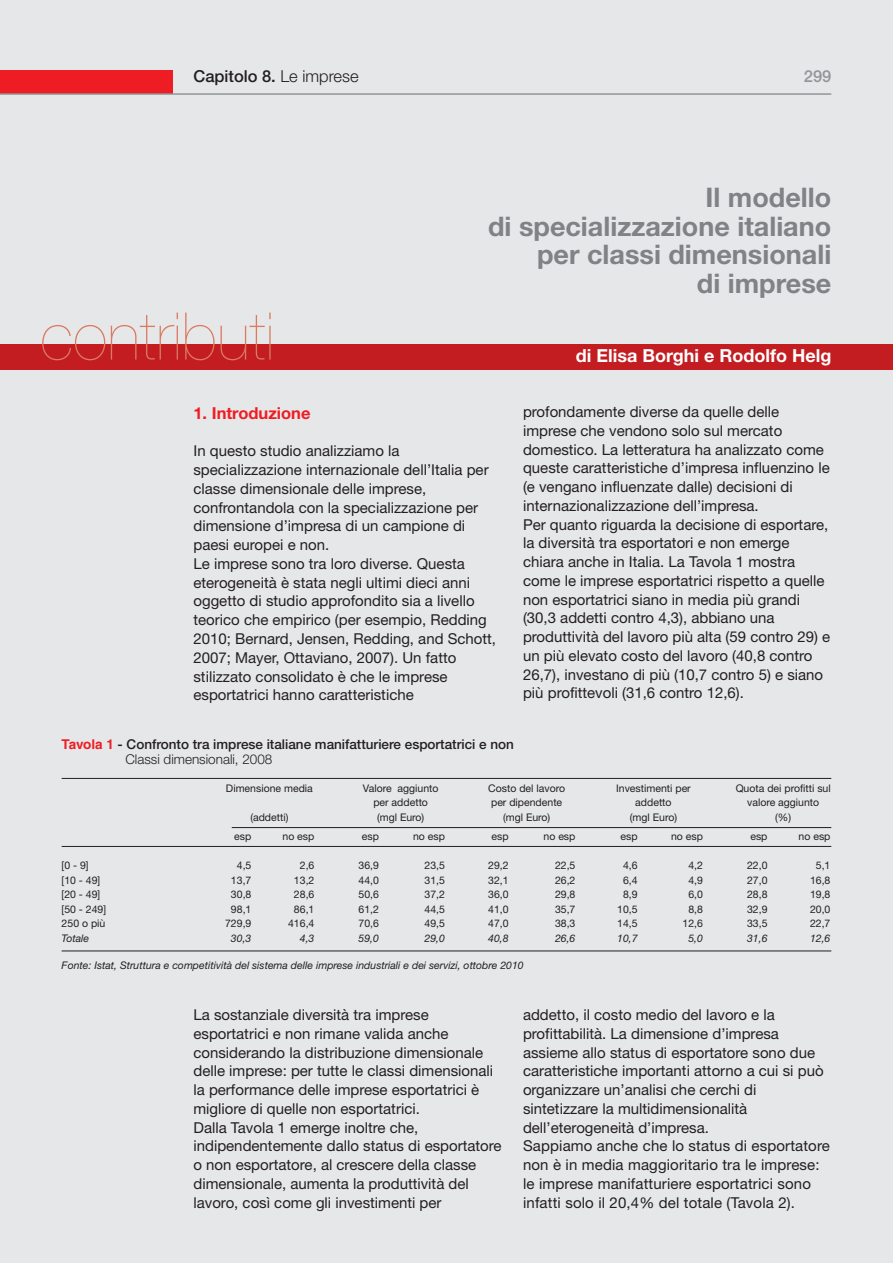
<style>
.page{position:relative;width:893px;height:1263px;background:#e6e7e9}
.page>*{position:absolute;margin:0;border:0;box-sizing:border-box;transform-origin:0 0}
.t1{font:200 65.85px "Helvetica Neue LT Std";color:#da7a60}
.t2{font:700 27px/28.5px "Helvetica Neue";color:#808285;text-align:right}
.t3{font:700 18px "Helvetica Neue";color:#fff}
.t4{font:500 16.5px "Helvetica Neue";color:#231f20}
.t5{font:700 16.5px "Helvetica Neue";color:#ee1d23}
.t6{font:500 16.5px "Helvetica Neue";color:#939598}
.t7{font:15px/18.8px "Helvetica Neue";color:#231f20}
.t8{font:500 13.5px/15px "Helvetica Neue";color:#231f20}
.t9{font:10.5px "Helvetica Neue";color:#231f20}
.t10{font:italic 10.5px "Helvetica Neue";color:#231f20}
.s1{font-weight:300}
.s2{font-family:"Helvetica";font-weight:700;color:#ee1d23}
</style>
<div class="page">
<div style="left:0;top:70px;width:172px;height:24px;background:#ee1d23"></div>
<div style="left:0;top:344px;width:893px;height:26px;background:#c31d22"></div>
<hr style="left:0;top:93px;width:831px;height:2px;background:#939598">
<hr style="left:62px;top:778px;width:769px;height:1px;background:#231f20">
<hr style="left:232px;top:827px;width:599px;height:1px;background:#231f20">
<hr style="left:62px;top:846px;width:769px;height:1px;background:#231f20">
<hr style="left:62px;top:950px;width:769px;height:1px;background:#231f20">
<p class="t4" style="left:193px;top:70px;width:167px">Capitolo 8. <span class="s1">Le imprese</span></p>
<p class="t6" style="left:804px;top:70px;width:29px">299</p>
<h1 class="t1" style="left:40px;top:298px;width:236px">contributi</h1>
<h2 class="t2" style="left:488px;top:186px;width:345px">Il modello<br>di specializzazione italiano per classi dimensionali<br>di imprese</h2>
<p class="t3" style="left:576px;top:349px;width:257px">di Elisa Borghi e Rodolfo Helg</p>
<p class="t5" style="left:193px;top:407px;width:119px">1. Introduzione</p>
<p class="t7" style="left:193px;top:443px;width:304px">In questo studio analizziamo la specializzazione internazionale dell’Italia per classe dimensionale delle imprese, confrontandola con la specializzazione per dimensione d’impresa di un campione di paesi europei e non.<br>Le imprese sono tra loro diverse. Questa eterogeneità è stata negli ultimi dieci anni oggetto di studio approfondito sia a livello teorico che empirico (per esempio, Redding 2010; Bernard, Jensen, Redding, and Schott, 2007; Mayer, Ottaviano, 2007). Un fatto stilizzato consolidato è che le imprese esportatrici hanno caratteristiche</p>
<p class="t7" style="left:523px;top:404px;width:309px">profondamente diverse da quelle delle imprese che vendono solo sul mercato domestico. La letteratura ha analizzato come queste caratteristiche d’impresa influenzino le (e vengano influenzate dalle) decisioni di internazionalizzazione dell’impresa.<br>Per quanto riguarda la decisione di esportare, la diversità tra esportatori e non emerge chiara anche in Italia. La Tavola 1 mostra come le imprese esportatrici rispetto a quelle non esportatrici siano in media più grandi (30,3 addetti contro 4,3), abbiano una produttività del lavoro più alta (59 contro 29) e un più elevato costo del lavoro (40,8 contro 26,7), investano di più (10,7 contro 5) e siano più profittevoli (31,6 contro 12,6).</p>
<p class="t8" style="left:125px;top:738px;width:390px;text-indent:-64px"><span class="s2">Tavola 1</span> - Confronto tra imprese italiane manifatturiere esportatrici e non<br><span class="s1">Classi dimensionali, 2008</span></p>
<p class="t9" style="left:226px;top:784px;width:88px">Dimensione media</p>
<p class="t9" style="left:363px;top:784px;width:77px">Valore aggiunto</p>
<p class="t9" style="left:488px;top:784px;width:78px">Costo del lavoro</p>
<p class="t9" style="left:616px;top:784px;width:76px">Investimenti per</p>
<p class="t9" style="left:736px;top:784px;width:97px">Quota dei profitti sul</p>
<p class="t9" style="left:373px;top:799px;width:56px">per addetto</p>
<p class="t9" style="left:491px;top:799px;width:73px">per dipendente</p>
<p class="t9" style="left:635px;top:799px;width:38px">addetto</p>
<p class="t9" style="left:747px;top:799px;width:74px">valore aggiunto</p>
<p class="t9" style="left:250px;top:813px;width:40px">(addetti)</p>
<p class="t9" style="left:377px;top:813px;width:49px">(mgl Euro)</p>
<p class="t9" style="left:503px;top:813px;width:49px">(mgl Euro)</p>
<p class="t9" style="left:630px;top:813px;width:49px">(mgl Euro)</p>
<p class="t9" style="left:775px;top:813px;width:17px">(%)</p>
<p class="t9" style="left:234px;top:832px;width:19px">esp</p>
<p class="t9" style="left:283px;top:832px;width:33px">no esp</p>
<p class="t9" style="left:362px;top:832px;width:19px">esp</p>
<p class="t9" style="left:413px;top:832px;width:33px">no esp</p>
<p class="t9" style="left:492px;top:832px;width:19px">esp</p>
<p class="t9" style="left:544px;top:832px;width:33px">no esp</p>
<p class="t9" style="left:621px;top:832px;width:19px">esp</p>
<p class="t9" style="left:671px;top:832px;width:33px">no esp</p>
<p class="t9" style="left:750px;top:832px;width:19px">esp</p>
<p class="t9" style="left:799px;top:832px;width:33px">no esp</p>
<p class="t9" style="left:62px;top:861px;width:29px">[0 - 9]</p>
<p class="t9" style="left:237px;top:861px;width:16px">4,5</p>
<p class="t9" style="left:300px;top:861px;width:16px">2,6</p>
<p class="t9" style="left:358px;top:861px;width:22px">36,9</p>
<p class="t9" style="left:424px;top:861px;width:22px">23,5</p>
<p class="t9" style="left:488px;top:861px;width:22px">29,2</p>
<p class="t9" style="left:555px;top:861px;width:22px">22,5</p>
<p class="t9" style="left:623px;top:861px;width:16px">4,6</p>
<p class="t9" style="left:688px;top:861px;width:16px">4,2</p>
<p class="t9" style="left:747px;top:861px;width:22px">22,0</p>
<p class="t9" style="left:816px;top:861px;width:16px">5,1</p>
<p class="t9" style="left:62px;top:876px;width:40px">[10 - 49]</p>
<p class="t9" style="left:231px;top:876px;width:22px">13,7</p>
<p class="t9" style="left:294px;top:876px;width:22px">13,2</p>
<p class="t9" style="left:358px;top:876px;width:22px">44,0</p>
<p class="t9" style="left:424px;top:876px;width:22px">31,5</p>
<p class="t9" style="left:488px;top:876px;width:22px">32,1</p>
<p class="t9" style="left:555px;top:876px;width:22px">26,2</p>
<p class="t9" style="left:623px;top:876px;width:16px">6,4</p>
<p class="t9" style="left:688px;top:876px;width:16px">4,9</p>
<p class="t9" style="left:747px;top:876px;width:22px">27,0</p>
<p class="t9" style="left:810px;top:876px;width:22px">16,8</p>
<p class="t9" style="left:62px;top:891px;width:40px">[20 - 49]</p>
<p class="t9" style="left:231px;top:891px;width:22px">30,8</p>
<p class="t9" style="left:294px;top:891px;width:22px">28,6</p>
<p class="t9" style="left:358px;top:891px;width:22px">50,6</p>
<p class="t9" style="left:424px;top:891px;width:22px">37,2</p>
<p class="t9" style="left:488px;top:891px;width:22px">36,0</p>
<p class="t9" style="left:555px;top:891px;width:22px">29,8</p>
<p class="t9" style="left:623px;top:891px;width:16px">8,9</p>
<p class="t9" style="left:688px;top:891px;width:16px">6,0</p>
<p class="t9" style="left:747px;top:891px;width:22px">28,8</p>
<p class="t9" style="left:810px;top:891px;width:22px">19,8</p>
<p class="t9" style="left:62px;top:905px;width:46px">[50 - 249]</p>
<p class="t9" style="left:231px;top:905px;width:22px">98,1</p>
<p class="t9" style="left:294px;top:905px;width:22px">86,1</p>
<p class="t9" style="left:358px;top:905px;width:22px">61,2</p>
<p class="t9" style="left:424px;top:905px;width:22px">44,5</p>
<p class="t9" style="left:488px;top:905px;width:22px">41,0</p>
<p class="t9" style="left:555px;top:905px;width:22px">35,7</p>
<p class="t9" style="left:617px;top:905px;width:22px">10,5</p>
<p class="t9" style="left:688px;top:905px;width:16px">8,8</p>
<p class="t9" style="left:747px;top:905px;width:22px">32,9</p>
<p class="t9" style="left:810px;top:905px;width:22px">20,0</p>
<p class="t9" style="left:62px;top:920px;width:45px">250 o più</p>
<p class="t9" style="left:225px;top:920px;width:28px">729,9</p>
<p class="t9" style="left:288px;top:920px;width:28px">416,4</p>
<p class="t9" style="left:358px;top:920px;width:22px">70,6</p>
<p class="t9" style="left:424px;top:920px;width:22px">49,5</p>
<p class="t9" style="left:488px;top:920px;width:22px">47,0</p>
<p class="t9" style="left:555px;top:920px;width:22px">38,3</p>
<p class="t9" style="left:617px;top:920px;width:22px">14,5</p>
<p class="t9" style="left:682px;top:920px;width:22px">12,6</p>
<p class="t9" style="left:747px;top:920px;width:22px">33,5</p>
<p class="t9" style="left:810px;top:920px;width:22px">22,7</p>
<p class="t10" style="left:62px;top:934px;width:29px">Totale</p>
<p class="t10" style="left:231px;top:934px;width:22px">30,3</p>
<p class="t10" style="left:300px;top:934px;width:16px">4,3</p>
<p class="t10" style="left:358px;top:934px;width:22px">59,0</p>
<p class="t10" style="left:424px;top:934px;width:22px">29,0</p>
<p class="t10" style="left:488px;top:934px;width:22px">40,8</p>
<p class="t10" style="left:555px;top:934px;width:22px">26,6</p>
<p class="t10" style="left:617px;top:934px;width:22px">10,7</p>
<p class="t10" style="left:688px;top:934px;width:16px">5,0</p>
<p class="t10" style="left:747px;top:934px;width:22px">31,6</p>
<p class="t10" style="left:810px;top:934px;width:22px">12,6</p>
<p class="t10" style="left:62px;top:961px;width:464px">Fonte: Istat, Struttura e competitività del sistema delle imprese industriali e dei servizi, ottobre 2010</p>
<p class="t7" style="left:193px;top:1007px;width:310px">La sostanziale diversità tra imprese esportatrici e non rimane valida anche considerando la distribuzione dimensionale delle imprese: per tutte le classi dimensionali la performance delle imprese esportatrici è migliore di quelle non esportatrici.<br>Dalla Tavola 1 emerge inoltre che, indipendentemente dallo status di esportatore o non esportatore, al crescere della classe dimensionale, aumenta la produttività del lavoro, così come gli investimenti per</p>
<p class="t7" style="left:523px;top:1007px;width:308px">addetto, il costo medio del lavoro e la profittabilità. La dimensione d’impresa assieme allo status di esportatore sono due caratteristiche importanti attorno a cui si può organizzare un’analisi che cerchi di sintetizzare la multidimensionalità dell’eterogeneità d’impresa.<br>Sappiamo anche che lo status di esportatore non è in media maggioritario tra le imprese: le imprese manifatturiere esportatrici sono infatti solo il 20,4% del totale (Tavola 2).</p>
</div>
